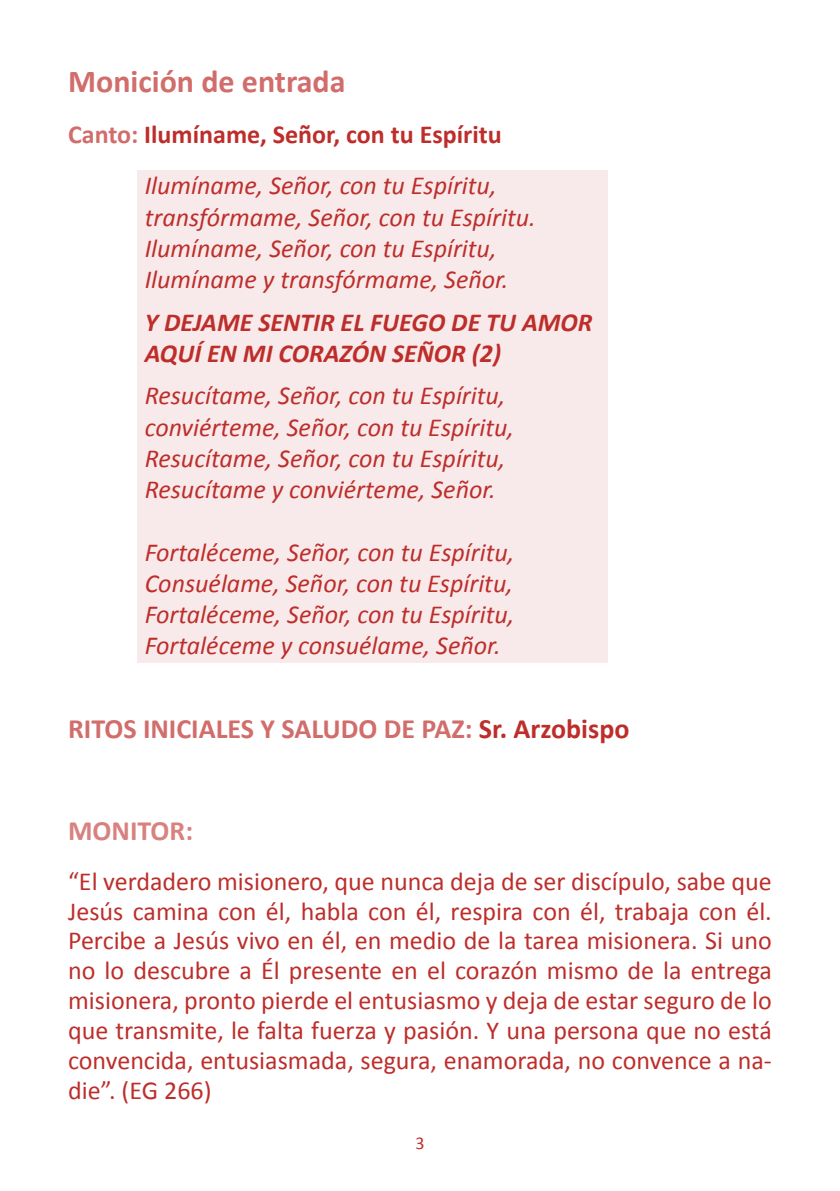
<style>
.page{position:relative;width:840px;height:1191px;background:#fff}
.page>*{position:absolute;margin:0;border:0;box-sizing:border-box;transform-origin:0 0}
.t1{font:700 32px "Calibri";color:#d16d6b}
.t2{font:700 28px "Calibri";color:#d16d6b}
.t3{font:700 28px "Calibri";color:#d88280}
.t4{font:italic 26px/31.2px "Calibri";color:#bd2e2b}
.t5{font:26px/30px "Calibri";color:#bd2e2b;text-align:justify}
.t6{font:italic 700 26px/31.2px "Calibri";color:#bd2e2b}
.t7{font:18px "Calibri";color:#bd2e2b}
.s1{font-weight:700;font-style:normal;color:#d16d6b}
.s2{font-weight:700;font-style:normal}
.s3{color:#bd2e2b}
</style>
<div class="page">
<div style="left:137px;top:170px;width:470px;height:492px;background:#f8eaea"></div>
<p class="t1" style="left:68px;top:61px;width:279px">Monición de entrada</p>
<p class="t4" style="left:68px;top:108px;width:435px;line-height:51.2px;text-align:right"><span class="s1">Canto:</span> <span class="s2">Ilumíname, Señor, con tu Espíritu<br></span>Ilumíname, Señor, con tu Espíritu,</p>
<p class="t4" style="left:145px;top:200px;width:392px">transfórmame, Señor, con tu Espíritu.<br>Ilumíname, Señor, con tu Espíritu,<br>Ilumíname y transfórmame, Señor.</p>
<p class="t6" style="left:145px;top:306px;width:449px">Y DEJAME SENTIR EL FUEGO DE TU AMOR<br>AQUÍ EN MI CORAZÓN SEÑOR (2)</p>
<p class="t4" style="left:145px;top:379px;width:370px">Resucítame, Señor, con tu Espíritu, conviérteme, Señor, con tu Espíritu, Resucítame, Señor, con tu Espíritu, Resucítame y conviérteme, Señor.</p>
<p class="t4" style="left:145px;top:535px;width:371px;text-align:justify">Fortaléceme, Señor, con tu Espíritu, Consuélame, Señor, con tu Espíritu, Fortaléceme, Señor, con tu Espíritu, Fortaléceme y consuélame, Señor.</p>
<p class="t2" style="left:68px;top:710px;width:562px">RITOS INICIALES Y SALUDO DE PAZ: <span class="s3">Sr. Arzobispo</span></p>
<p class="t3" style="left:68px;top:812px;width:126px">MONITOR:</p>
<p class="t5" style="left:68px;top:866px;width:705px">“El verdadero misionero, que nunca deja de ser discípulo, sabe que Jesús camina con él, habla con él, respira con él, trabaja con él.<br>Percibe a Jesús vivo en él, en medio de la tarea misionera. Si uno no lo descubre a Él presente en el corazón mismo de la entrega misionera, pronto pierde el entusiasmo y deja de estar seguro de lo que transmite, le falta fuerza y pasión. Y una persona que no está convencida, entusiasmada, segura, enamorada, no convence a na&shy;die”. (EG 266)</p>
<p class="t7" style="left:415px;top:1131px;width:11px">3</p>
</div>
